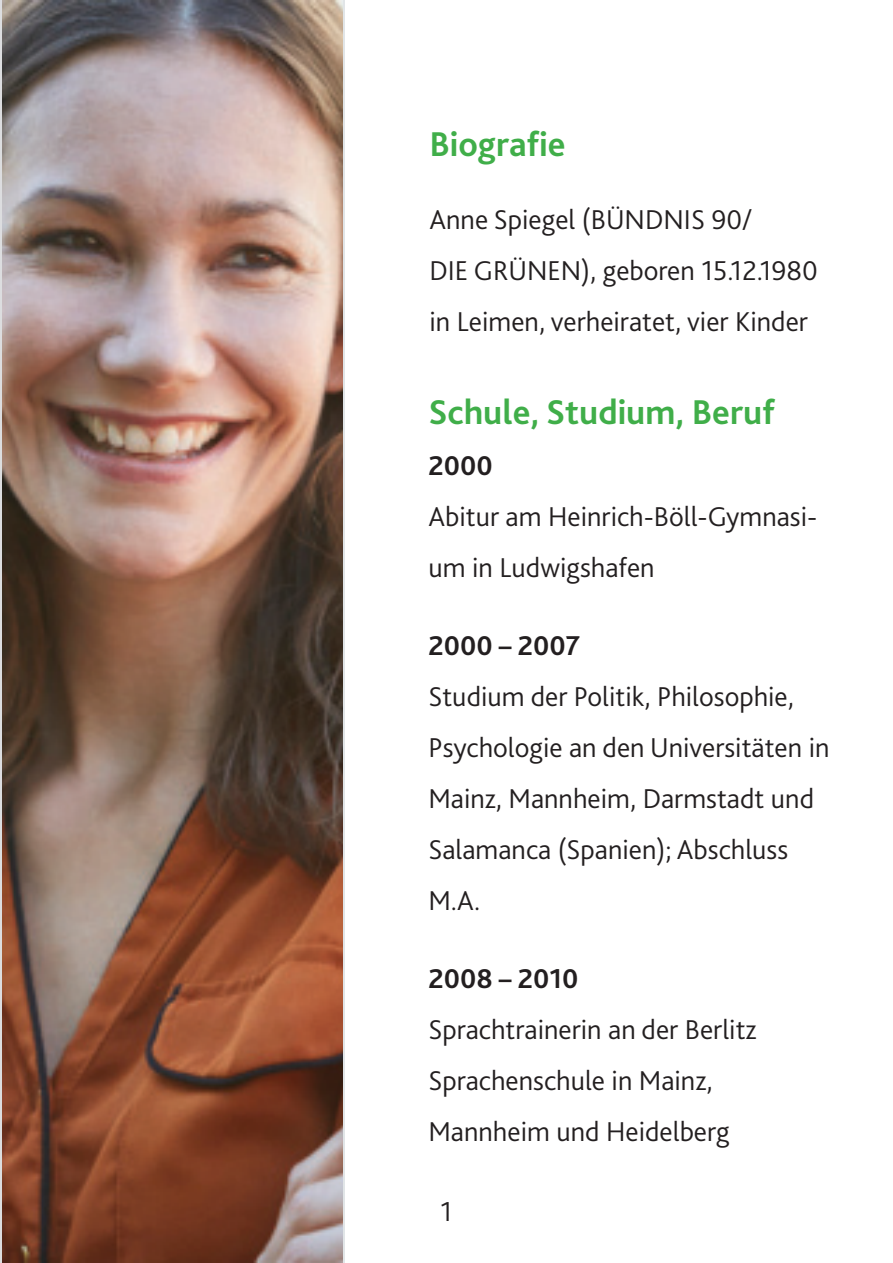
<style>
.page{position:relative;width:893px;height:1263px;background:#fff}
.page>*{position:absolute;margin:0;border:0;box-sizing:border-box;transform-origin:0 0}
.t1{font:700 36px "Bliss 2";color:#40ae49}
.t2{font:300 28.5px/51px "Bliss 2";color:#231f20}
.t3{font:700 28.5px "Bliss 2";color:#231f20}
</style>
<div class="page">
<img style="left:2px;top:0;width:340px;height:1263px">
<p class="t1" style="left:429px;top:121px;width:138px">Biografie</p>
<p class="t2" style="left:429px;top:194px;width:390px">Anne Spiegel (BÜNDNIS 90/<br>DIE GRÜNEN), geboren 15.12.1980 in Leimen, verheiratet, vier Kinder</p>
<p class="t1" style="left:428px;top:389px;width:348px">Schule, Studium, Beruf</p>
<p class="t3" style="left:428px;top:447px;width:66px">2000</p>
<p class="t2" style="left:428px;top:490px;width:390px">Abitur am Heinrich-Böll-Gymnasi&shy;um in Ludwigshafen</p>
<p class="t3" style="left:428px;top:627px;width:153px">2000 – 2007</p>
<p class="t2" style="left:428px;top:670px;width:403px">Studium der Politik, Philosophie,<br>Psychologie an den Universitäten in<br>Mainz, Mannheim, Darmstadt und<br>Salamanca (Spanien); Abschluss<br>M.A.</p>
<p class="t3" style="left:428px;top:960px;width:151px">2008 – 2010</p>
<p class="t2" style="left:428px;top:1003px;width:330px">Sprachtrainerin an der Berlitz<br>Sprachenschule in Mainz,<br>Mannheim und Heidelberg</p>
<p class="t2" style="left:441px;top:1186px;width:13px">1</p>
</div>
